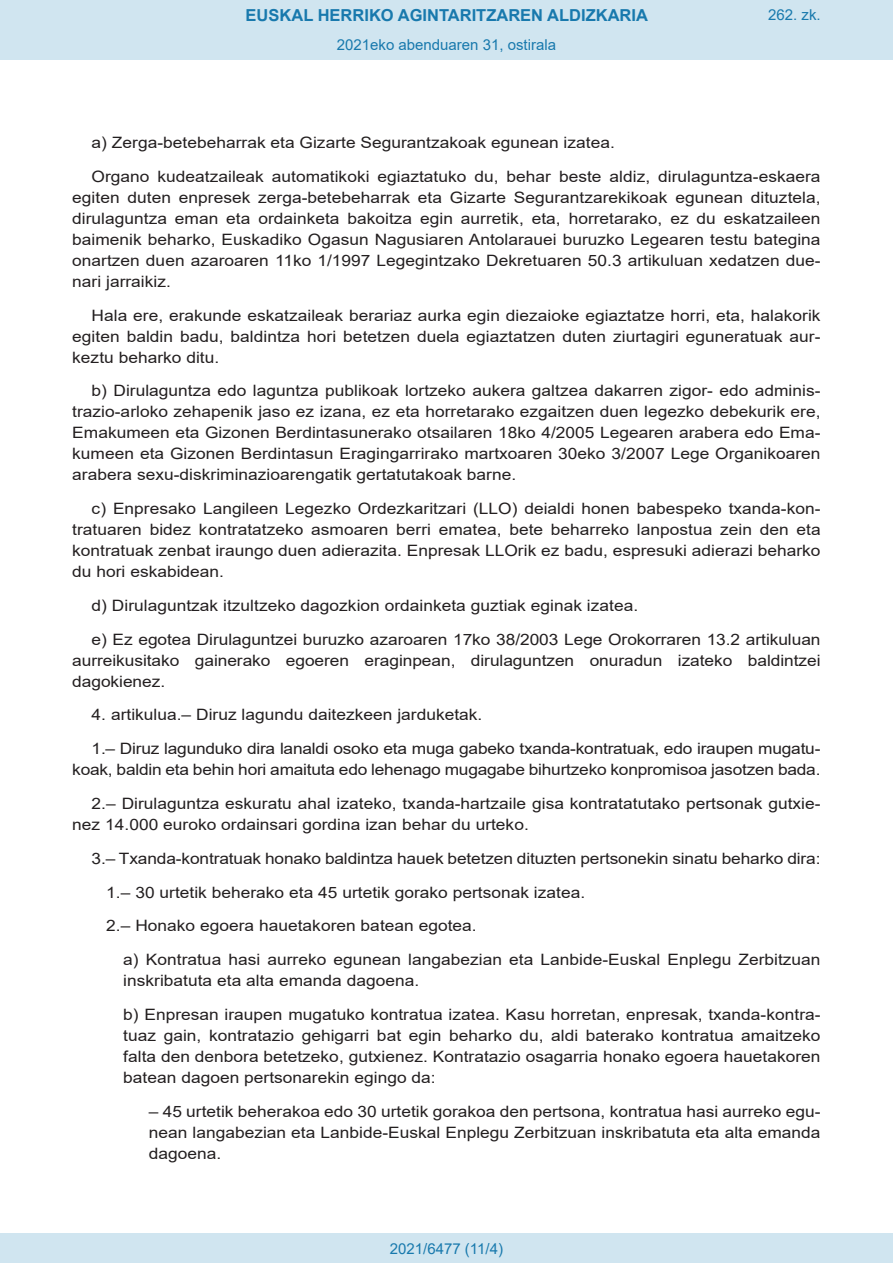
<style>
.page{position:relative;width:893px;height:1263px;background:#fff}
.page>*{position:absolute;margin:0;border:0;box-sizing:border-box;transform-origin:0 0}
.t1{font:700 16.5px "Arial";color:#1879ad}
.BOPVDetalle{font:15.6px/21px "Arial";color:#231f20;text-align:justify;scale:1.11 1}
.BOPVDetalle2{font:15.6px/21px "Arial";color:#231f20;scale:1.11 1}
.BOPVDetalle3{font:15.6px/21px "Arial";color:#231f20;text-align:justify;scale:1.11 1}
.BOPVDetalle1{font:15.6px "Arial";color:#231f20;scale:1.11 1}
.Paginacion_Centro{font:15px "Arial";color:#1879ad}
</style>
<div class="page">
<div style="left:0;top:0;width:893px;height:60px;background:#d0e5f0"></div>
<div style="left:0;top:1233px;width:893px;height:30px;background:#d0e5f0"></div>
<p class="t1" style="left:246px;top:3px;width:404px">EUSKAL HERRIKO AGINTARITZAREN ALDIZKARIA</p>
<p class="Paginacion_Centro" style="left:337px;top:35px;width:221px">2021eko abenduaren 31, ostirala</p>
<p class="Paginacion_Centro" style="left:768px;top:5px;width:54px">262. zk.</p>
<p class="BOPVDetalle" style="left:92px;top:132px;width:473px">a) Zerga-betebeharrak eta Gizarte Segurantzakoak egunean izatea.</p>
<p class="BOPVDetalle" style="left:72px;top:166px;width:676px;text-indent:19px">Organo kudeatzaileak automatikoki egiaztatuko du, behar beste aldiz, dirulaguntza-eskaera egiten duten enpresek zerga-betebeharrak eta Gizarte Segurantzarekikoak egunean dituztela, dirulaguntza eman eta ordainketa bakoitza egin aurretik, eta, horretarako, ez du eskatzaileen baimenik beharko, Euskadiko Ogasun Nagusiaren Antolarauei buruzko Legearen testu bategina onartzen duen azaroaren 11ko 1/1997 Legegintzako Dekretuaren 50.3 artikuluan xedatzen due&shy;nari jarraikiz.</p>
<p class="BOPVDetalle" style="left:72px;top:305px;width:676px;text-indent:19px">Hala ere, erakunde eskatzaileak berariaz aurka egin diezaioke egiaztatze horri, eta, halakorik egiten baldin badu, baldintza hori betetzen duela egiaztatzen duten ziurtagiri eguneratuak aur&shy;keztu beharko ditu.</p>
<p class="BOPVDetalle" style="left:72px;top:380px;width:676px;text-indent:19px">b) Dirulaguntza edo laguntza publikoak lortzeko aukera galtzea dakarren zigor- edo adminis&shy;trazio-arloko zehapenik jaso ez izana, ez eta horretarako ezgaitzen duen legezko debekurik ere, Emakumeen eta Gizonen Berdintasunerako otsailaren 18ko 4/2005 Legearen arabera edo Ema&shy;kumeen eta Gizonen Berdintasun Eragingarrirako martxoaren 30eko 3/2007 Lege Organikoaren arabera sexu-diskriminazioarengatik gertatutakoak barne.</p>
<p class="BOPVDetalle" style="left:72px;top:498px;width:676px;text-indent:19px">c) Enpresako Langileen Legezko Ordezkaritzari (LLO) deialdi honen babespeko txanda-kon&shy;tratuaren bidez kontratatzeko asmoaren berri ematea, bete beharreko lanpostua zein den eta kontratuak zenbat iraungo duen adierazita. Enpresak LLOrik ez badu, espresuki adierazi beharko du hori eskabidean.</p>
<p class="BOPVDetalle" style="left:92px;top:595px;width:494px">d) Dirulaguntzak itzultzeko dagozkion ordainketa guztiak eginak izatea.</p>
<p class="BOPVDetalle" style="left:72px;top:629px;width:676px;text-indent:19px">e) Ez egotea Dirulaguntzei buruzko azaroaren 17ko 38/2003 Lege Orokorraren 13.2 artikuluan aurreikusitako gainerako egoeren eraginpean, dirulaguntzen onuradun izateko baldintzei dagokienez.</p>
<p class="BOPVDetalle" style="left:92px;top:704px;width:354px">4. artikulua.– Diruz lagundu daitezkeen jarduketak.</p>
<p class="BOPVDetalle" style="left:72px;top:738px;width:676px;text-align:right">1.– Diruz lagunduko dira lanaldi osoko eta muga gabeko txanda-kontratuak, edo iraupen mugatu&shy;koak, baldin eta behin hori amaituta edo lehenago mugagabe bihurtzeko konpromisoa jasotzen bada.</p>
<p class="BOPVDetalle" style="left:72px;top:793px;width:676px;text-indent:19px">2.– Dirulaguntza eskuratu ahal izateko, txanda-hartzaile gisa kontratatutako pertsonak gutxie&shy;nez 14.000 euroko ordainsari gordina izan behar du urteko.</p>
<p class="BOPVDetalle" style="left:92px;top:848px;width:658px">3.– Txanda-kontratuak honako baldintza hauek betetzen dituzten pertsonekin sinatu beharko dira:</p>
<p class="BOPVDetalle1" style="left:106px;top:881px;width:433px">1.– 30 urtetik beherako eta 45 urtetik gorako pertsonak izatea.</p>
<p class="BOPVDetalle1" style="left:106px;top:915px;width:335px">2.– Honako egoera hauetakoren batean egotea.</p>
<p class="BOPVDetalle2" style="left:123px;top:949px;width:630px">a) Kontratua hasi aurreko egunean langabezian eta Lanbide-Euskal Enplegu Zerbitzuan inskribatuta eta alta emanda dagoena.</p>
<p class="BOPVDetalle2" style="left:123px;top:1004px;width:630px;text-align:justify">b) Enpresan iraupen mugatuko kontratua izatea. Kasu horretan, enpresak, txanda-kontra&shy;tuaz gain, kontratazio gehigarri bat egin beharko du, aldi baterako kontratua amaitzeko falta den denbora betetzeko, gutxienez. Kontratazio osagarria honako egoera hauetakoren batean dagoen pertsonarekin egingo da:</p>
<p class="BOPVDetalle3" style="left:149px;top:1100px;width:607px">– 45 urtetik beherakoa edo 30 urtetik gorakoa den pertsona, kontratua hasi aurreko egu&shy;nean langabezian eta Lanbide-Euskal Enplegu Zerbitzuan inskribatuta eta alta emanda dagoena.</p>
<p class="Paginacion_Centro" style="left:390px;top:1238px;width:115px">2021/6477 (11/4)</p>
</div>
